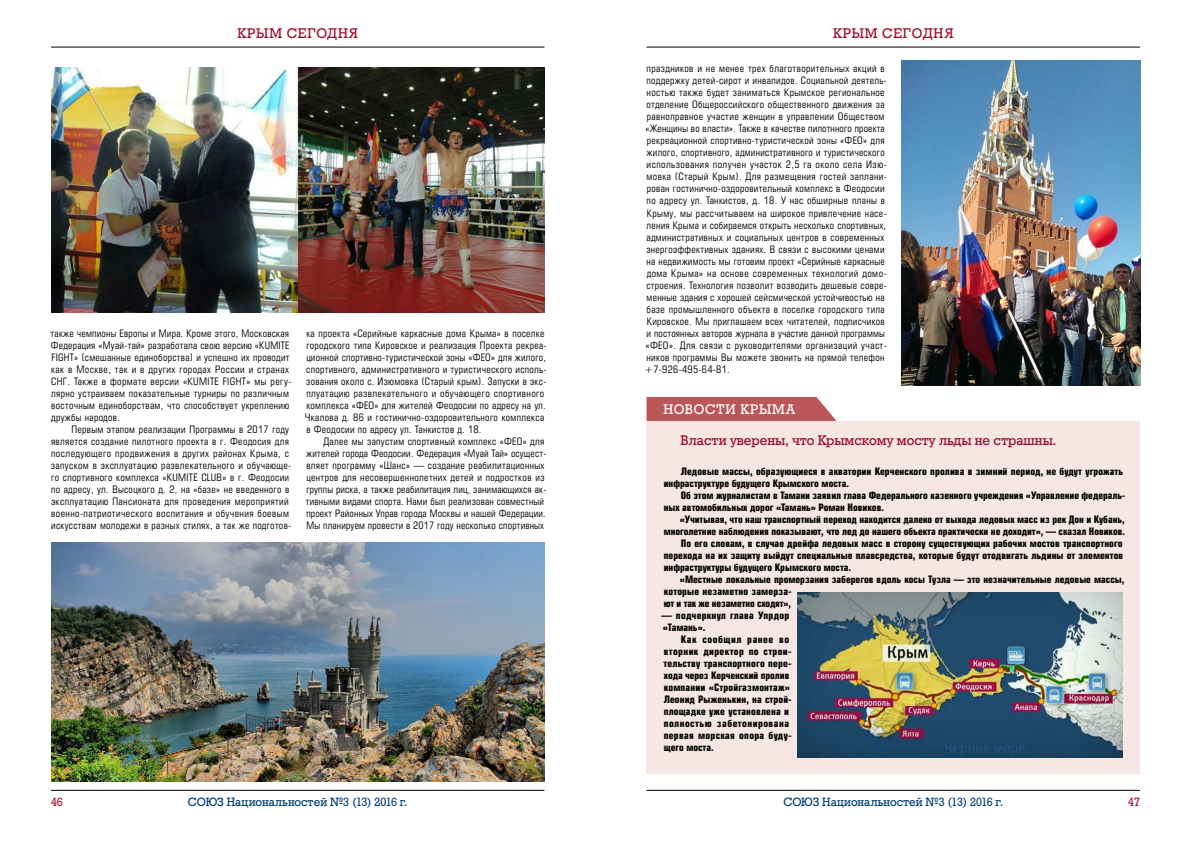
<style>
.page{position:relative;width:1191px;height:842px;background:#fff}
.page>*{position:absolute;margin:0;border:0;box-sizing:border-box;transform-origin:0 0}
.t1{font:14px "Geo Slb 712 Medium CBT";color:#9e0b2a}
.t2{font:14px "Geo Slb 712 Medium CBT";letter-spacing:.05em;color:#9e0b2a}
.t3{font:14px "Geo Slb 712 Medium CBT";letter-spacing:.045em;color:#fff}
.t4{font:12px "Geo Slb 712 Medium CBT";color:#003c74}
.t5{font:12px "Geo Slb 712 Medium CBT";color:#9e0b2a}
.t6{font:10px/12px "Europe Condensed C";letter-spacing:.03em;color:#000}
.t7{font:700 10px/12px "Europe Condensed C";color:#000}
.t8{font:700 10px/12px "Europe Condensed C";letter-spacing:.025em;color:#000}
</style>
<div class="page">
<hr style="left:51px;top:790px;width:493px;height:1px;background:#000">
<hr style="left:646px;top:790px;width:494px;height:1px;background:#000">
<hr style="left:51px;top:47px;width:493px;height:1px;background:#000">
<hr style="left:646px;top:47px;width:494px;height:1px;background:#000">
<img style="left:51px;top:67px;width:493px;height:245px">
<div style="left:646px;top:421px;width:494px;height:352px;background:#f6e6e4"></div>
<div style="left:646px;top:397px;width:190px;height:24px;background:#bb5659"></div>
<img style="left:901px;top:60px;width:239px;height:326px">
<img style="left:798px;top:593px;width:325px;height:165px">
<img style="left:51px;top:543px;width:493px;height:239px">
<h1 class="t2" style="left:237px;top:25px;width:122px">КРЫМ СЕГОДНЯ</h1>
<h1 class="t2" style="left:833px;top:25px;width:122px">КРЫМ СЕГОДНЯ</h1>
<p class="t6" style="left:51px;top:327px;width:242px">также чемпионы Европы и Мира. Кроме этого, Московская Федерация «Муай-тай» разработала свою версию «KUMITE FIGHT» (смешанные единоборства) и успешно их проводит как в Москве, так и в других городах России и странах СНГ. Также в формате версии «KUMITE FIGHT» мы регу&shy;лярно устраиваем показательные турниры по различным восточным единоборствам, что способствует укреплению дружбы народов.</p>
<p class="t6" style="left:51px;top:423px;width:242px;text-indent:20px">Первым этапом реализации Программы в 2017 году является создание пилотного проекта в г. Феодосия для последующего продвижения в других районах Крыма, с запуском в эксплуатацию развлекательного и обучающе&shy;го спортивного комплекса «KUMITE CLUB» в г. Феодосии по адресу, ул. Высоцкого д. 2, на «базе» не введенного в эксплуатацию Пансионата для проведения мероприятий военно-патриотического воспитания и обучения боевым искусствам молодежи в разных стилях, а так же подготов-</p>
<p class="t6" style="left:305px;top:327px;width:243px">ка проекта «Серийные каркасные дома Крыма» в поселке городского типа Кировское и реализация Проекта рекреа&shy;ционной спортивно-туристической зоны «ФЕО» для жилого, спортивного, административного и туристического исполь&shy;зования около с. Изюмовка (Старый крым). Запуски в экс&shy;плуатацию развлекательного и обучающего спортивного комплекса «ФЕО» для жителей Феодосии по адресу на ул.<br>Чкалова д. 86 и гостинично-оздоровительного комплекса в Феодосии по адресу ул. Танкистов д. 18.</p>
<p class="t6" style="left:306px;top:435px;width:242px;text-indent:18px">Далее мы запустим спортивный комплекс «ФЕО» для жителей города Феодосии. Федерация «Муай Тай» осущест&shy;вляет программу «Шанс» — создание реабилитационных центров для несовершеннолетних детей и подростков из группы риска, а также реабилитация лиц, занимающихся ак&shy;тивными видами спорта. Нами был реализован совместный проект Районных Управ города Москвы и нашей Федерации.<br>Мы планируем провести в 2017 году несколько спортивных</p>
<p class="t6" style="left:644px;top:62px;width:244px">праздников и не менее трех благотворительных акций в поддержку детей-сирот и инвалидов. Социальной деятель&shy;ностью также будет заниматься Крымское региональное отделение Общероссийского общественного движения за равноправное участие женщин в управлении Обществом «Женщины во власти». Также в качестве пилотнного проекта рекреационной спортивно-туристической зоны «ФЕО» для жилого, спортивного, административного и туристического использования получен участок 2,5 га около села Изю&shy;мовка (Старый Крым). Для размещения гостей заплани&shy;рован гостинично-оздоровительный комплекс в Феодосии по адресу ул. Танкистов, д. 18. У нас обширные планы в Крыму, мы рассчитываем на широкое привлечение насе&shy;ления Крыма и собираемся открыть несколько спортивных, административных и социальных центров в современных энергоэффективных зданиях. В связи с высокими ценами на недвижимость мы готовим проект «Серийные каркасные дома Крыма» на основе современных технологий домо&shy;строения. Технология позволит возводить дешевые совре&shy;менные здания с хорошей сейсмической устойчивостью на базе промышленного объекта в поселке городского типа Кировское. Мы приглашаем всех читателей, подписчиков и постоянных авторов журнала в участие данной программы «ФЕО». Для связи с руководителями организаций участ&shy;ников программы Вы можете звонить на прямой телефон +7-926-495-64-81.</p>
<h1 class="t3" style="left:663px;top:401px;width:133px">НОВОСТИ КРЫМА</h1>
<h1 class="t1" style="left:680px;top:432px;width:377px">Власти уверены, что Крымскому мосту льды не страшны.</h1>
<p class="t7" style="left:663px;top:465px;width:461px;text-indent:17px">Ледовые массы, образующиеся в акватории Керченского пролива в зимний период, не будут угрожать инфраструктуре будущего Крымского моста.</p>
<p class="t7" style="left:663px;top:489px;width:463px;text-indent:17px">Об этом журналистам в Тамани заявил глава Федерального казенного учреждения «Управление федераль&shy;ных автомобильных дорог «Тамань» Роман Новиков.</p>
<p class="t7" style="left:680px;top:513px;width:446px">«Учитывая, что наш транспортный переход находится далеко от выхода ледовых масс из рек Дон и Кубань,</p>
<p class="t7" style="left:663px;top:525px;width:463px">многолетние наблюдения показывают, что лед до нашего объекта практически не доходит», — сказал Новиков.</p>
<p class="t7" style="left:681px;top:537px;width:443px">По его словам, в случае дрейфа ледовых масс в сторону существующих рабочих мостов транспортного</p>
<p class="t7" style="left:663px;top:549px;width:461px">перехода на их защиту выйдут специальные плавсредства, которые будут отодвигать льдины от элементов</p>
<p class="t7" style="left:663px;top:561px;width:189px">инфраструктуры будущего Крымского моста.</p>
<p class="t7" style="left:680px;top:573px;width:446px">«Местные локальные промерзания заберегов вдоль косы Тузла — это незначительные ледовые массы,</p>
<p class="t7" style="left:663px;top:585px;width:129px">которые незаметно замерза-</p>
<p class="t7" style="left:663px;top:597px;width:129px">ют и так же незаметно сходят»,</p>
<p class="t8" style="left:661px;top:609px;width:129px">— подчеркнул глава Упрдор «Тамань».</p>
<p class="t7" style="left:663px;top:633px;width:130px;text-indent:17px">Как сообщил ранее во вторник директор по строи&shy;тельству транспортного пере&shy;хода через Керченский пролив компании «Стройгазмонтаж»<br>Леонид Рыженькин, на строй&shy;площадке уже установлена и полностью забетонирована первая морская опора буду&shy;щего моста.</p>
<p class="t5" style="left:51px;top:795px;width:13px">46</p>
<p class="t4" style="left:188px;top:795px;width:221px">СОЮЗ Национальностей №3 (13) 2016 г.</p>
<p class="t4" style="left:783px;top:795px;width:221px">СОЮЗ Национальностей №3 (13) 2016 г.</p>
<p class="t5" style="left:1128px;top:795px;width:13px">47</p>
</div>
